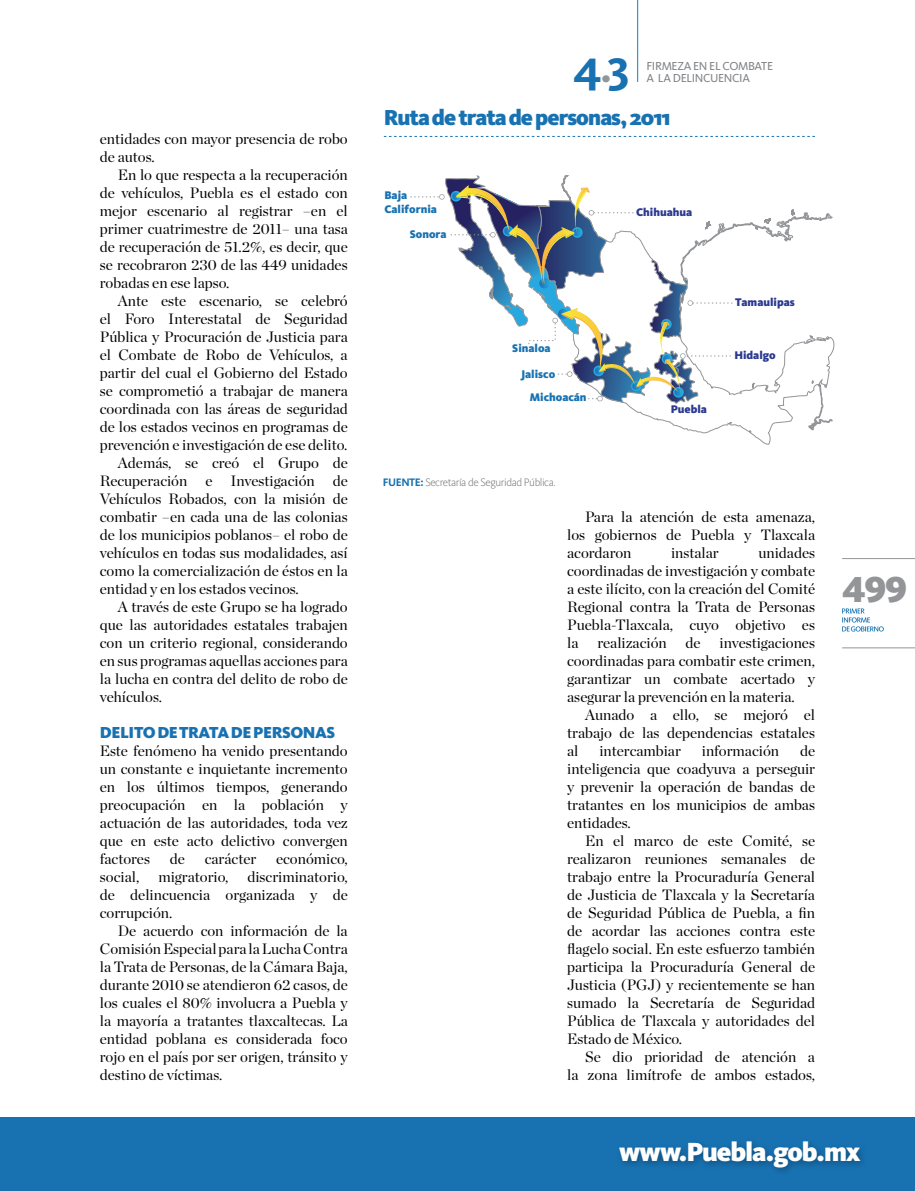
<style>
.page{position:relative;width:915px;height:1191px;background:#fff}
.page>*{position:absolute;margin:0;border:0;box-sizing:border-box;transform-origin:0 0}
.t1{font:700 48px "Kievit OT";color:#1872b2}
.t2{font:900 37.5px "Kievit OT";color:#939598}
.t3{font:900 27.15px "Kievit OT";letter-spacing:-.035em;color:#fff}
.t4{font:900 22.5px "Kievit OT";letter-spacing:-.04em;color:#1872b2}
.t5{font:900 16.5px "Kievit OT";letter-spacing:-.03em;color:#1872b2}
.t6{font:15px/18px "Chronicle Display";color:#000;text-align:justify}
.t7{font:12px "Kievit OT";letter-spacing:-.03em;color:#808285}
.t8{font:900 11.55px/23.5px "Kievit OT";color:#1872b2}
.t9{font:900 11.55px "Kievit OT";color:#2b3990}
.t10{font:300 11.25px "Kievit OT";letter-spacing:-.04em;color:#77787b}
.s1{font-size:42px;color:#919798}
.s2{font-weight:700;color:#1872b2}
</style>
<div class="page">
<div style="left:0;top:1117px;width:914px;height:74px;background:#1872b2"></div>
<div style="left:614px;top:1136px;width:254px;height:40px;background:#000;opacity:.3"></div>
<hr style="left:841px;top:558px;width:73px;height:1px;background:#939598">
<hr style="left:841px;top:647px;width:73px;height:1px;background:#939598">
<svg style="left:842px;top:608px;width:41px;height:23px"></svg>
<hr style="left:637px;top:0;width:1px;height:82px;background:#0085cb">
<svg style="left:626px;top:213px;width:209px;height:232px"></svg>
<svg style="left:803px;top:212px;width:5px;height:7px"></svg>
<svg style="left:822px;top:338px;width:4px;height:4px"></svg>
<svg style="left:764px;top:386px;width:3px;height:5px"></svg>
<svg style="left:809px;top:335px;width:4px;height:4px"></svg>
<svg style="left:751px;top:382px;width:3px;height:9px"></svg>
<svg style="left:754px;top:209px;width:41px;height:24px"></svg>
<svg style="left:410px;top:175px;width:322px;height:229px"></svg>
<svg style="left:384px;top:136px;width:430px;height:1px"></svg>
<p class="t6" style="left:100px;top:130px;width:249px">entidades con mayor presencia de robo</p>
<p class="t6" style="left:100px;top:148px;width:56px">de autos.</p>
<p class="t6" style="left:118px;top:166px;width:231px">En lo que respecta a la recuperación</p>
<p class="t6" style="left:100px;top:184px;width:249px">de vehículos, Puebla es el estado con</p>
<p class="t6" style="left:100px;top:202px;width:249px">mejor escenario al registrar –en el</p>
<p class="t6" style="left:100px;top:220px;width:249px">primer cuatrimestre de 2011– una tasa</p>
<p class="t6" style="left:100px;top:238px;width:249px">de recuperación de 51.2%, es decir, que</p>
<p class="t6" style="left:100px;top:256px;width:249px">se recobraron 230 de las 449 unidades</p>
<p class="t6" style="left:100px;top:274px;width:131px">robadas en ese lapso.</p>
<p class="t6" style="left:118px;top:292px;width:231px">Ante este escenario, se celebró</p>
<p class="t6" style="left:100px;top:310px;width:249px">el Foro Interestatal de Seguridad</p>
<p class="t6" style="left:100px;top:328px;width:249px">Pública y Procuración de Justicia para</p>
<p class="t6" style="left:100px;top:346px;width:249px">el Combate de Robo de Vehículos, a</p>
<p class="t6" style="left:100px;top:364px;width:249px">partir del cual el Gobierno del Estado</p>
<p class="t6" style="left:100px;top:382px;width:249px">se comprometió a trabajar de manera</p>
<p class="t6" style="left:100px;top:400px;width:249px">coordinada con las áreas de seguridad</p>
<p class="t6" style="left:100px;top:418px;width:249px">de los estados vecinos en programas de</p>
<p class="t6" style="left:100px;top:436px;width:249px">prevención e investigación de ese delito.</p>
<p class="t6" style="left:118px;top:454px;width:231px">Además, se creó el Grupo de</p>
<p class="t6" style="left:100px;top:472px;width:249px">Recuperación e Investigación de</p>
<p class="t6" style="left:100px;top:490px;width:249px">Vehículos Robados, con la misión de</p>
<p class="t6" style="left:100px;top:508px;width:249px">combatir –en cada una de las colonias</p>
<p class="t6" style="left:100px;top:526px;width:249px">de los municipios poblanos– el robo de</p>
<p class="t6" style="left:100px;top:544px;width:249px">vehículos en todas sus modalidades, así</p>
<p class="t6" style="left:100px;top:562px;width:249px">como la comercialización de éstos en la</p>
<p class="t6" style="left:100px;top:580px;width:200px">entidad y en los estados vecinos.</p>
<p class="t6" style="left:118px;top:598px;width:231px">A través de este Grupo se ha logrado</p>
<p class="t6" style="left:100px;top:616px;width:249px">que las autoridades estatales trabajen</p>
<p class="t6" style="left:100px;top:634px;width:249px">con un criterio regional, considerando</p>
<p class="t6" style="left:100px;top:652px;width:249px">en sus programas aquellas acciones para</p>
<p class="t6" style="left:100px;top:670px;width:249px">la lucha en contra del delito de robo de</p>
<p class="t6" style="left:100px;top:688px;width:64px">vehículos.</p>
<p class="t5" style="left:100px;top:723px;width:235px">Delito de trata de personas</p>
<p class="t6" style="left:100px;top:742px;width:249px">Este fenómeno ha venido presentando un constante e inquietante incremento en los últimos tiempos, generando preocupación en la población y actuación de las autoridades, toda vez que en este acto delictivo convergen factores</p>
<p class="t6" style="left:170px;top:850px;width:17px">de</p>
<p class="t6" style="left:205px;top:850px;width:53px">carácter</p>
<p class="t6" style="left:276px;top:850px;width:73px">económico,</p>
<p class="t6" style="left:100px;top:868px;width:41px">social,</p>
<p class="t6" style="left:158px;top:868px;width:71px">migratorio,</p>
<p class="t6" style="left:247px;top:868px;width:102px">discriminatorio,</p>
<p class="t6" style="left:100px;top:886px;width:249px">de delincuencia organizada y de</p>
<p class="t6" style="left:100px;top:904px;width:74px">corrupción.</p>
<p class="t6" style="left:118px;top:922px;width:231px">De acuerdo con información de la</p>
<p class="t6" style="left:100px;top:940px;width:249px">Comisión Especial para la Lucha Contra</p>
<p class="t6" style="left:100px;top:958px;width:249px">la Trata de Personas, de la Cámara Baja,</p>
<p class="t6" style="left:100px;top:976px;width:249px">durante 2010 se atendieron 62 casos, de</p>
<p class="t6" style="left:100px;top:994px;width:249px">los cuales el 80% involucra a Puebla y</p>
<p class="t6" style="left:100px;top:1012px;width:249px">la mayoría a tratantes tlaxcaltecas. La</p>
<p class="t6" style="left:100px;top:1030px;width:249px">entidad poblana es considerada foco</p>
<p class="t6" style="left:100px;top:1048px;width:249px">rojo en el país por ser origen, tránsito y</p>
<p class="t6" style="left:100px;top:1066px;width:124px">destino de víctimas.</p>
<p class="t1" style="left:573px;top:37px;width:57px">4<span class="s1">.</span>3</p>
<p class="t7" style="left:646px;top:58px;width:128px">FIRMEZA EN EL COMBATE</p>
<p class="t7" style="left:646px;top:70px;width:105px">A LA DELINCUENCIA</p>
<p class="t4" style="left:384px;top:104px;width:288px">Ruta de trata de personas, 2011</p>
<p class="t8" style="left:384px;top:189px;width:54px;line-height:13.8px">Baja<br>California</p>
<p class="t8" style="left:409px;top:222px;width:38px">Sonora</p>
<p class="t8" style="left:512px;top:336px;width:40px">Sinaloa</p>
<p class="t8" style="left:529px;top:362px;width:58px;text-indent:-9px">Jalisco<br>Michoacán</p>
<p class="t10" style="left:383px;top:475px;width:174px"><span class="s2">FUENTE:</span> Secretaría de Seguridad Pública.</p>
<p class="t9" style="left:636px;top:205px;width:58px">Chihuahua</p>
<p class="t9" style="left:670px;top:402px;width:38px">Puebla</p>
<p class="t9" style="left:734px;top:295px;width:61px">Tamaulipas</p>
<p class="t9" style="left:734px;top:348px;width:43px">Hidalgo</p>
<p class="t6" style="left:567px;top:508px;width:249px;text-indent:18px">Para la atención de esta amenaza, los gobiernos de Puebla y Tlaxcala acordaron</p>
<p class="t6" style="left:567px;top:544px;width:249px;text-indent:191px">unidades coordinadas de investigación y combate a este ilícito, con la creación del Comité Regional contra la Trata de Personas Puebla-Tlaxcala, cuyo objetivo es la</p>
<p class="t6" style="left:671px;top:544px;width:49px">instalar</p>
<p class="t6" style="left:597px;top:634px;width:71px">realización</p>
<p class="t6" style="left:685px;top:634px;width:17px">de</p>
<p class="t6" style="left:719px;top:634px;width:97px">investigaciones</p>
<p class="t6" style="left:567px;top:652px;width:249px">coordinadas para combatir este crimen,</p>
<p class="t6" style="left:567px;top:670px;width:249px">garantizar un combate acertado y</p>
<p class="t6" style="left:567px;top:688px;width:229px">asegurar la prevención en la materia.</p>
<p class="t6" style="left:585px;top:706px;width:231px">Aunado a ello, se mejoró el</p>
<p class="t6" style="left:567px;top:724px;width:249px">trabajo de las dependencias estatales</p>
<p class="t6" style="left:567px;top:742px;width:13px">al</p>
<p class="t6" style="left:599px;top:742px;width:83px">intercambiar</p>
<p class="t6" style="left:701px;top:742px;width:79px">información</p>
<p class="t6" style="left:799px;top:742px;width:17px">de</p>
<p class="t6" style="left:567px;top:760px;width:249px">inteligencia que coadyuva a perseguir</p>
<p class="t6" style="left:567px;top:778px;width:249px">y prevenir la operación de bandas de</p>
<p class="t6" style="left:567px;top:796px;width:249px">tratantes en los municipios de ambas</p>
<p class="t6" style="left:567px;top:814px;width:65px">entidades.</p>
<p class="t6" style="left:585px;top:832px;width:231px">En el marco de este Comité, se</p>
<p class="t6" style="left:567px;top:850px;width:249px">realizaron reuniones semanales de</p>
<p class="t6" style="left:567px;top:868px;width:249px">trabajo entre la Procuraduría General</p>
<p class="t6" style="left:567px;top:886px;width:249px">de Justicia de Tlaxcala y la Secretaría</p>
<p class="t6" style="left:567px;top:904px;width:249px">de Seguridad Pública de Puebla, a fin</p>
<p class="t6" style="left:567px;top:922px;width:249px">de acordar las acciones contra este</p>
<p class="t6" style="left:567px;top:940px;width:249px">flagelo social. En este esfuerzo también</p>
<p class="t6" style="left:567px;top:958px;width:249px">participa la Procuraduría General de</p>
<p class="t6" style="left:567px;top:976px;width:249px">Justicia (PGJ) y recientemente se han</p>
<p class="t6" style="left:567px;top:994px;width:249px">sumado la Secretaría de Seguridad</p>
<p class="t6" style="left:567px;top:1012px;width:249px">Pública de Tlaxcala y autoridades del</p>
<p class="t6" style="left:567px;top:1030px;width:116px">Estado de México.</p>
<p class="t6" style="left:585px;top:1048px;width:231px">Se dio prioridad de atención a</p>
<p class="t6" style="left:567px;top:1066px;width:249px">la zona limítrofe de ambos estados,</p>
<p class="t2" style="left:841px;top:567px;width:66px">499</p>
<p class="t3" style="left:619px;top:1135px;width:243px">www.Puebla.gob.mx</p>
</div>
